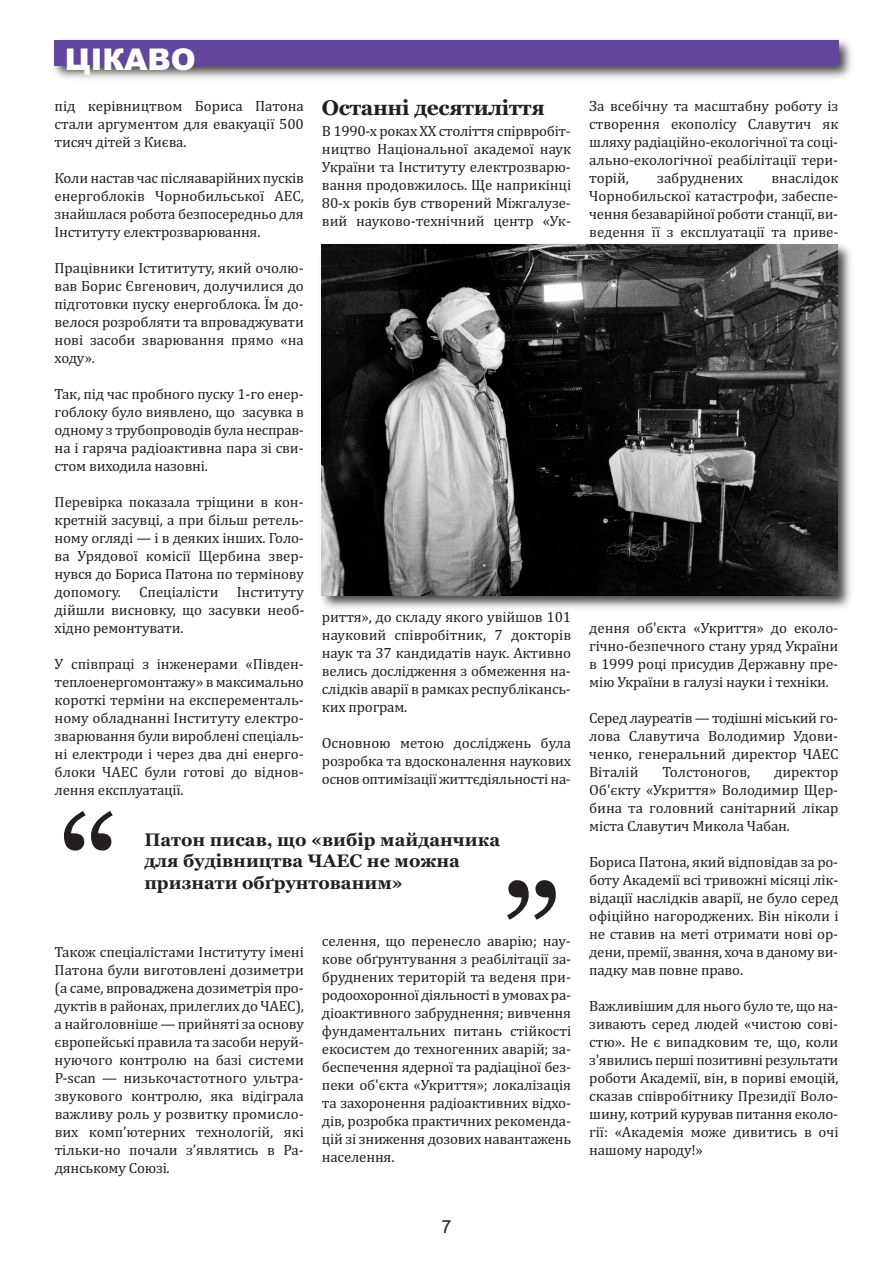
<style>
.page{position:relative;width:893px;height:1263px;background:#fff}
.page>*{position:absolute;margin:0;border:0;box-sizing:border-box;transform-origin:0 0}
.t1{font:150px "Georgia";color:#231f20}
.t2{font:900 30px "Arial";color:#fff}
.t3{font:700 21px "Georgia";letter-spacing:-.015em;color:#231f20}
.t4{font:700 18px/21.6px "Georgia";color:#231f20}
.t5{font:18px "Arial";color:#231f20}
.t6{font:15px/18px "Cambria";letter-spacing:-.015em;color:#231f20;text-align:justify}
</style>
<div class="page">
<img style="left:53px;top:39px;width:798px;height:40px">
<div style="left:54px;top:41px;width:785px;height:25px;background:#62469c"></div>
<img style="left:321px;top:244px;width:530px;height:364px">
<img style="left:322px;top:245px;width:516px;height:350px">
<h2 class="t2" style="left:65px;top:42px;width:133px">ЦІКАВО</h2>
<p class="t6" style="left:55px;top:96px;width:251px">під керівництвом Бориса Патона стали аргументом для евакуації 500 тисяч дітей з Києва.</p>
<p class="t6" style="left:55px;top:168px;width:251px">Коли настав час післяаварійних пусків енергоблоків Чорнобильської АЕС, знайшлася робота безпосередньо для Інституту електрозварювання.</p>
<p class="t6" style="left:55px;top:258px;width:251px">Працівники Істититуту, який очолю&shy;вав Борис Євгенович, долучилися до підготовки пуску енергоблока. Їм до&shy;велося розробляти та впроваджувати нові засоби зварювання прямо «на ходу».</p>
<p class="t6" style="left:55px;top:384px;width:251px">Так, під час пробного пуску 1-го енер&shy;гоблоку було виявлено, що засувка в одному з трубопроводів була несправ&shy;на і гаряча радіоактивна пара зі сви&shy;стом виходила назовні.</p>
<p class="t6" style="left:55px;top:492px;width:251px">Перевірка показала тріщини в кон&shy;кретній засувці, а при більш ретель&shy;ному огляді — і в деяких інших. Голо&shy;ва Урядової комісії Щербина звер&shy;нувся до Бориса Патона по термінову допомогу. Спеціалісти Інституту дійшли висновку, що засувки необ&shy;хідно ремонтувати.</p>
<p class="t6" style="left:55px;top:654px;width:251px">У співпраці з інженерами «Півден&shy;теплоенергомонтажу» в максимально короткі терміни на експеременталь&shy;ному обладнанні Інституту електро&shy;зварювання були вироблені спеціаль&shy;ні електроди і через два дні енерго&shy;блоки ЧАЕС були готові до віднов&shy;лення експлуатації.</p>
<h3 class="t3" style="left:322px;top:95px;width:224px">Останні десятиліття</h3>
<p class="t6" style="left:322px;top:122px;width:251px">В 1990-х роках ХХ століття спірвробіт&shy;ництво Національної академої наук України та Інституту електрозварю&shy;вання продовжилось. Ще наприкінці 80-х років був створений Міжгалузе&shy;вий науково-технічний центр «Ук-</p>
<p class="t6" style="left:322px;top:608px;width:251px">риття», до складу якого увійшов 101 науковий співробітник, 7 докторів наук та 37 кандидатів наук. Активно велись дослідження з обмеження на&shy;слідків аварії в рамках республікансь&shy;ких програм.</p>
<p class="t6" style="left:322px;top:734px;width:251px">Основною метою досліджень була розробка та вдосконалення наукових основ оптимізації життєдіяльності на-</p>
<h1 class="t1" style="left:58px;top:783px;width:63px">“</h1>
<p class="t4" style="left:144px;top:829px;width:357px">Патон писав, що «вибір майданчика для будівництва ЧАЕС не можна признати обґрунтованим»</p>
<h1 class="t1" style="left:500px;top:853px;width:63px">”</h1>
<p class="t6" style="left:55px;top:942px;width:251px">Також спеціалістами Інституту імені Патона були виготовлені дозиметри (а саме, впроваджена дозиметрія про&shy;дуктів в районах, прилеглих до ЧАЕС), а найголовніше — прийняті за основу європейські правила та засоби неруй&shy;нуючого контролю на базі системи P-scan — низькочастотного ультра&shy;звукового контролю, яка відіграла важливу роль у розвитку промисло&shy;вих комп’ютерних технологій, які тільки-но почали з’являтись в Ра&shy;дянському Союзі.</p>
<p class="t6" style="left:322px;top:932px;width:251px">селення, що перенесло аварію; нау&shy;кове обґрунтування з реабілітації за&shy;бруднених територій та веденя при&shy;родоохоронної діяльності в умовах ра&shy;діоактивного забруднення; вивчення фундаментальних питань стійкості екосистем до техногенних аварій; за&shy;беспечення ядерної та радіаціної без&shy;пеки об'єкта «Укриття»; локалізація та захоронення радіоактивних відхо&shy;дів, розробка практичних рекоменда&shy;цій зі зниження дозових навантажень населення.</p>
<p class="t5" style="left:441px;top:1216px;width:12px">7</p>
<p class="t6" style="left:589px;top:96px;width:251px">За всебічну та масштабну роботу із створення екополісу Славутич як шляху радіаційно-екологічної та соці&shy;ально-екологічної реабілітації тери&shy;торій,</p>
<p class="t6" style="left:657px;top:168px;width:87px">забруднених</p>
<p class="t6" style="left:589px;top:168px;width:251px;text-indent:182px">внаслідок Чорнобильскої катастрофи, забеспе&shy;чення безаварійної роботи станції, ви&shy;ведення її з експлуатації та приве-</p>
<p class="t6" style="left:589px;top:618px;width:251px">дення об'єкта «Укриття» до еколо&shy;гічно-безпечного стану уряд України в 1999 році присудив Державну пре&shy;мію України в галузі науки і техніки.</p>
<p class="t6" style="left:589px;top:708px;width:251px">Серед лауреатів — тодішні міський го&shy;лова Славутича Володимир Удови&shy;ченко, генеральний директор ЧАЕС Віталій</p>
<p class="t6" style="left:662px;top:762px;width:89px">Толстоногов,</p>
<p class="t6" style="left:589px;top:762px;width:251px;text-indent:185px">директор Об'єкту «Укриття» Володимир Щер&shy;бина та головний санітарний лікар міста Славутич Микола Чабан.</p>
<p class="t6" style="left:589px;top:852px;width:251px">Бориса Патона, який відповідав за ро&shy;боту Академії всі тривожні місяці лік&shy;відації наслідків аварії, не було серед офіційно нагороджених. Він ніколи і не ставив на меті отримати нові ор&shy;дени, премії, звання, хоча в даному ви&shy;падку мав повне право.</p>
<p class="t6" style="left:589px;top:996px;width:251px">Важливішим для нього було те, що на&shy;зивають серед людей «чистою сові&shy;стю». Не є випадковим те, що, коли з'явились перші позитивні результати роботи Академії, він, в пориві емоцій, сказав співробітнику Президії Воло&shy;шину, котрий курував питання еколо&shy;гії: «Академія може дивитись в очі нашому народу!»</p>
</div>
